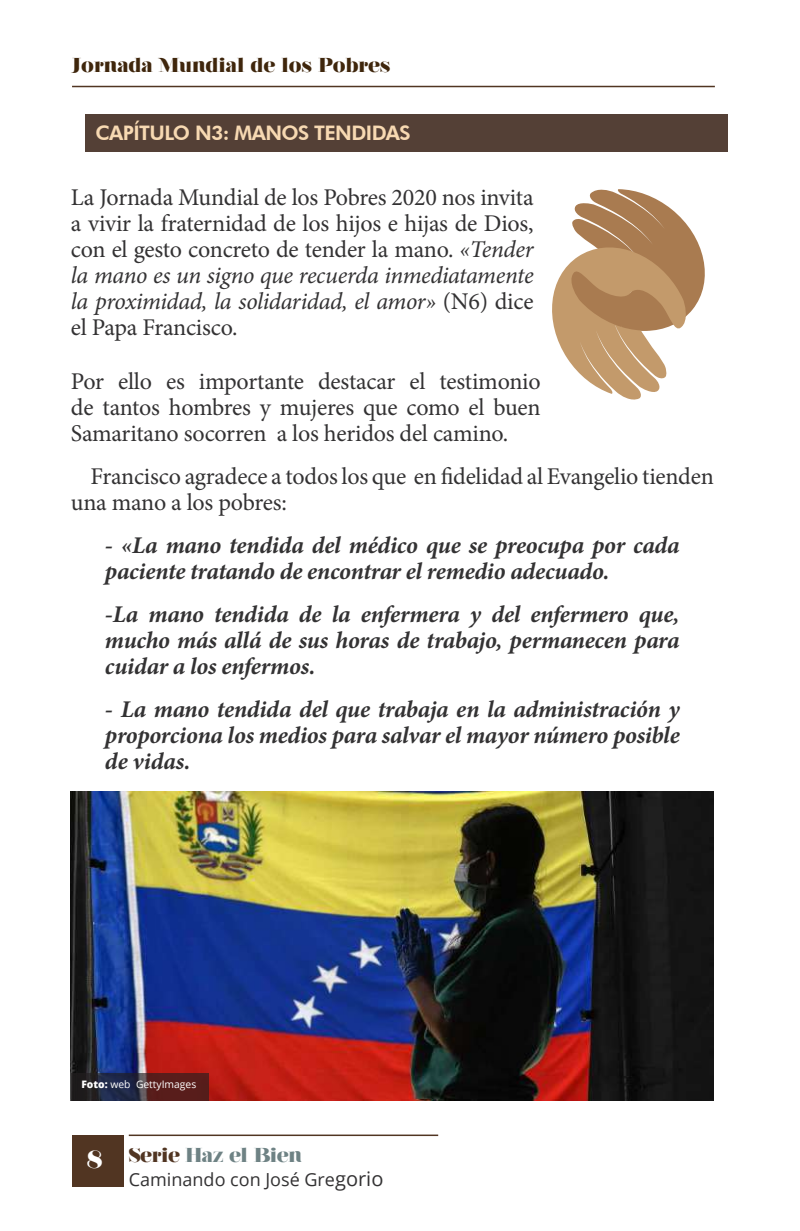
<style>
.page{position:relative;width:800px;height:1231px;background:#fff}
.page>*{position:absolute;margin:0;border:0;box-sizing:border-box;transform-origin:0 0}
.t1{font:24px/26px "Minion Pro";letter-spacing:-.01em;color:#333233;text-align:justify}
.t2{font:italic 700 24px/26px "Minion Pro";letter-spacing:-.015em;color:#333233;text-align:justify}
.t3{font:24px "Elephant";color:#fff}
.t4{font:900 20px "Nouvelle Vague";color:#3f260c}
.t5{font:800 20px "Futura BT";letter-spacing:-.03em;color:#f7d9b2}
.t6{font:900 20px "Nouvelle Vague";letter-spacing:-.02em;color:#6e8284}
.t7{font:18px "Open Sans";color:#333233}
.t8{font:10.4px "Open Sans";color:#fff}
.s1{font-style:italic}
.s2{font-weight:800}
.s3{color:#513522}
.s4{font-size:20px}
</style>
<div class="page">
<hr style="left:72px;top:86px;width:642px;height:1px;background:#513522">
<hr style="left:129px;top:1134px;width:309px;height:1px;background:#513522">
<div style="left:72px;top:1135px;width:51px;height:51px;background:#513522"></div>
<div style="left:85px;top:115px;width:642px;height:37px;background:#544036"></div>
<svg style="left:552px;top:189px;width:153px;height:211px"></svg>
<img style="left:71px;top:791px;width:642px;height:309px">
<svg style="left:71px;top:1072px;width:137px;height:28px;background:#3e242d"></svg>
<p class="t4" style="left:72px;top:54px;width:320px">Jornada Mundial de los Pobres</p>
<p class="t5" style="left:95px;top:121px;width:316px">CAPÍTULO N3: MANOS TENDIDAS</p>
<p class="t1" style="left:71px;top:185px;width:464px">La Jornada Mundial de los Pobres 2020 nos invita a vivir la fraternidad de los hijos e hijas de Dios, con el gesto concreto de tender la mano. <span class="s1">«Tender la mano es un signo que recuerda inmediatamente la proximidad, la solidaridad, el amor»</span> (N6) dice el Papa Francisco.</p>
<p class="t1" style="left:71px;top:368px;width:471px">Por ello es importante destacar el testimonio de tantos hombres y mujeres que como el buen Samaritano socorren a los heridos del camino.</p>
<p class="t1" style="left:71px;top:463px;width:644px;text-indent:19px">Francisco agradece a todos los que en fidelidad al Evangelio tienden una mano a los pobres:</p>
<p class="t2" style="left:105px;top:532px;width:576px">- «La mano tendida del médico que se preocupa por cada paciente tratando de encontrar el remedio adecuado.</p>
<p class="t2" style="left:105px;top:601px;width:576px">-La mano tendida de la enfermera y del enfermero que, mucho más allá de sus horas de trabajo, permanecen para cuidar a los enfermos.</p>
<p class="t2" style="left:105px;top:696px;width:576px">- La mano tendida del que trabaja en la administración y proporciona los medios para salvar el mayor número posible de vidas.</p>
<p class="t8" style="left:81px;top:1076px;width:116px"><span class="s2">Foto:</span> web GettyImages</p>
<p class="t3" style="left:86px;top:1143px;width:18px">8</p>
<p class="t6" style="left:129px;top:1143px;width:174px"><span class="s3">Serie</span> Haz el Bien</p>
<p class="t7" style="left:129px;top:1166px;width:256px">Caminando con José Gre<span class="s4">gorio</span></p>
</div>
